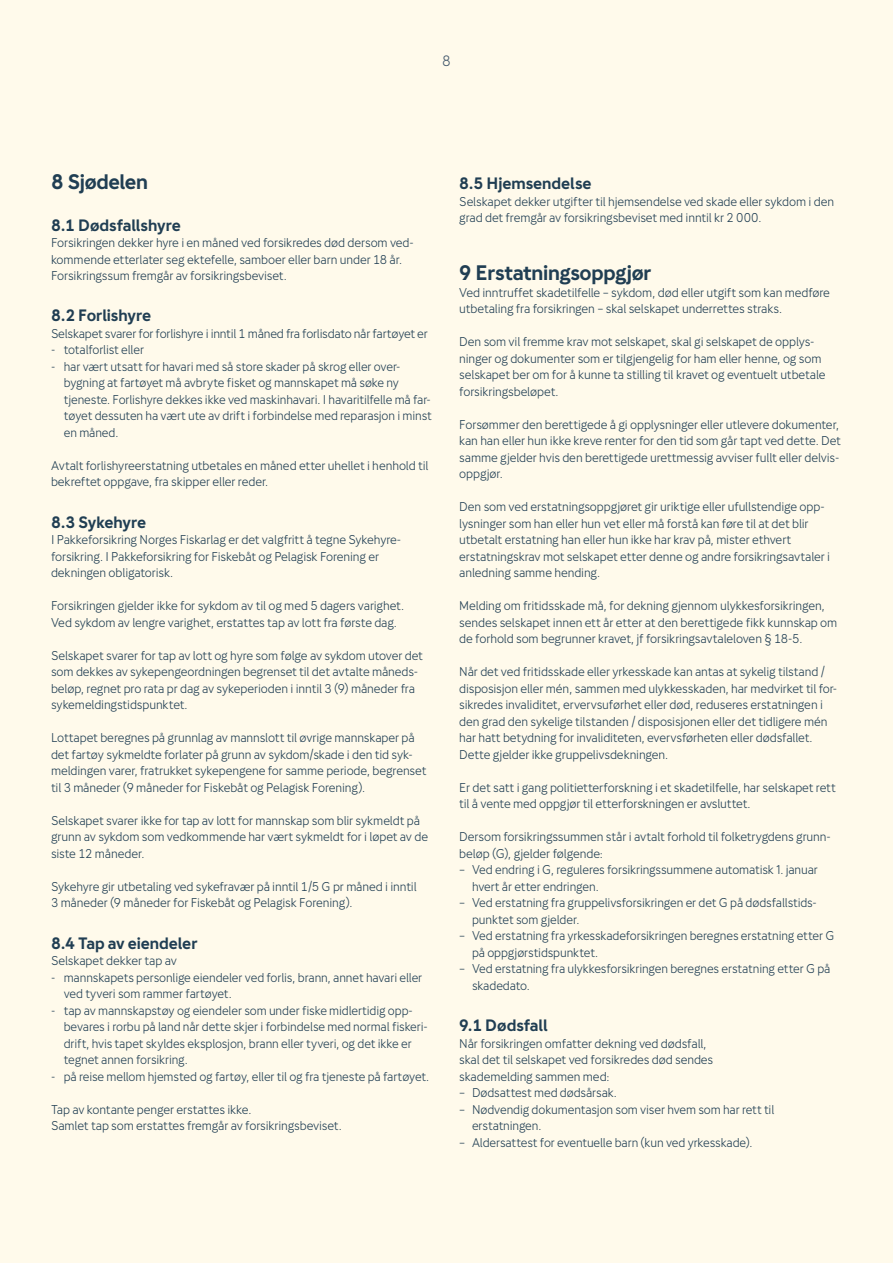
<style>
.page{position:relative;width:893px;height:1263px;background:#fffaeb}
.page>*{position:absolute;margin:0;border:0;box-sizing:border-box;transform-origin:0 0}
.Heading_03{font:700 21px "Gjensidige Sans";letter-spacing:-.02em;color:#203e53}
.Subheading_01{font:700 16.5px "Gjensidige Sans";letter-spacing:-.005em;color:#203e53}
.t1{font:15px "Gjensidige Sans";color:#43586c;scale:.96 1}
.Brødtekst{font:12.75px/16.5px "Gjensidige Sans";letter-spacing:-.01em;color:#203e53;scale:.96 1}
.Punkter{font:12.75px/16.5px "Gjensidige Sans";letter-spacing:-.01em;color:#203e53;scale:.95 1}
</style>
<div class="page">
<p class="t1" style="left:442px;top:52px;width:11px">8</p>
<p class="Heading_03" style="left:51px;top:170px;width:99px">8 Sjødelen</p>
<p class="Subheading_01" style="left:51px;top:215px;width:131px">8.1 Dødsfallshyre</p>
<p class="Brødtekst" style="left:51px;top:234px;width:379px">Forsikringen dekker hyre i en måned ved forsikredes død dersom ved&shy;kommende etterlater seg ektefelle, samboer eller barn under 18 år.<br>Forsikringssum fremgår av forsikringsbeviset.</p>
<p class="Subheading_01" style="left:51px;top:306px;width:102px">8.2 Forlishyre</p>
<p class="Brødtekst" style="left:51px;top:325px;width:394px">Selskapet svarer for forlishyre i inntil 1 måned fra forlisdato når fartøyet er</p>
<p class="Punkter" style="left:51px;top:342px;width:99px">- totalforlist eller</p>
<p class="Punkter" style="left:64px;top:358px;width:389px;text-indent:-13px">- har vært utsatt for havari med så store skader på skrog eller over&shy;bygning at fartøyet må avbryte fisket og mannskapet må søke ny tjeneste. Forlishyre dekkes ikke ved maskinhavari. I havaritilfelle må far&shy;tøyet dessuten ha vært ute av drift i forbindelse med reparasjon i minst en måned.</p>
<p class="Brødtekst" style="left:51px;top:457px;width:395px">Avtalt forlishyreerstatning utbetales en måned etter uhellet i henhold til bekreftet oppgave, fra skipper eller reder.</p>
<p class="Subheading_01" style="left:51px;top:512px;width:97px">8.3 Sykehyre</p>
<p class="Brødtekst" style="left:51px;top:531px;width:365px">I Pakkeforsikring Norges Fiskarlag er det valgfritt å tegne Sykehyre&shy;forsikring. I Pakkeforsikring for Fiskebåt og Pelagisk Forening er dekningen obligatorisk.</p>
<p class="Brødtekst" style="left:51px;top:597px;width:369px">Forsikringen gjelder ikke for sykdom av til og med 5 dagers varighet.<br>Ved sykdom av lengre varighet, erstattes tap av lott fra første dag.</p>
<p class="Brødtekst" style="left:51px;top:647px;width:389px">Selskapet svarer for tap av lott og hyre som følge av sykdom utover det som dekkes av sykepengeordningen begrenset til det avtalte måneds&shy;beløp, regnet pro rata pr dag av sykeperioden i inntil 3 (9) måneder fra sykemeldingstidspunktet.</p>
<p class="Brødtekst" style="left:51px;top:729px;width:393px">Lottapet beregnes på grunnlag av mannslott til øvrige mannskaper på det fartøy sykmeldte forlater på grunn av sykdom/skade i den tid syk&shy;meldingen varer, fratrukket sykepengene for samme periode, begrenset til 3 måneder (9 måneder for Fiskebåt og Pelagisk Forening).</p>
<p class="Brødtekst" style="left:51px;top:812px;width:394px">Selskapet svarer ikke for tap av lott for mannskap som blir sykmeldt på grunn av sykdom som vedkommende har vært sykmeldt for i løpet av de siste 12 måneder.</p>
<p class="Brødtekst" style="left:51px;top:878px;width:382px">Sykehyre gir utbetaling ved sykefravær på inntil 1/5 G pr måned i inntil<br>3 måneder (9 måneder for Fiskebåt og Pelagisk Forening).</p>
<p class="Subheading_01" style="left:51px;top:933px;width:148px">8.4 Tap av eiendeler</p>
<p class="Brødtekst" style="left:51px;top:952px;width:133px">Selskapet dekker tap av</p>
<p class="Punkter" style="left:64px;top:969px;width:379px;text-indent:-13px">- mannskapets personlige eiendeler ved forlis, brann, annet havari eller ved tyveri som rammer fartøyet.</p>
<p class="Punkter" style="left:64px;top:1002px;width:384px;text-indent:-13px">- tap av mannskapstøy og eiendeler som under fiske midlertidig opp&shy;bevares i rorbu på land når dette skjer i forbindelse med normal fiskeri&shy;drift, hvis tapet skyldes eksplosjon, brann eller tyveri, og det ikke er tegnet annen forsikring.</p>
<p class="Punkter" style="left:51px;top:1068px;width:400px">- på reise mellom hjemsted og fartøy, eller til og fra tjeneste på fartøyet.</p>
<p class="Brødtekst" style="left:51px;top:1101px;width:210px">Tap av kontante penger erstattes ikke.</p>
<p class="Brødtekst" style="left:51px;top:1117px;width:304px">Samlet tap som erstattes fremgår av forsikringsbeviset.</p>
<p class="Subheading_01" style="left:459px;top:174px;width:134px">8.5 Hjemsendelse</p>
<p class="Brødtekst" style="left:459px;top:193px;width:392px">Selskapet dekker utgifter til hjemsendelse ved skade eller sykdom i den grad det fremgår av forsikringsbeviset med inntil kr 2 000.</p>
<p class="Heading_03" style="left:459px;top:261px;width:194px">9 Erstatningsoppgjør</p>
<p class="Brødtekst" style="left:459px;top:284px;width:388px">Ved inntruffet skadetilfelle – sykdom, død eller utgift som kan medføre utbetaling fra forsikringen – skal selskapet underrettes straks.</p>
<p class="Brødtekst" style="left:459px;top:333px;width:383px">Den som vil fremme krav mot selskapet, skal gi selskapet de opplys&shy;ninger og dokumenter som er tilgjengelig for ham eller henne, og som selskapet ber om for å kunne ta stilling til kravet og eventuelt utbetale forsikringsbeløpet.</p>
<p class="Brødtekst" style="left:459px;top:416px;width:399px">Forsømmer den berettigede å gi opplysninger eller utlevere dokumenter, kan han eller hun ikke kreve renter for den tid som går tapt ved dette. Det samme gjelder hvis den berettigede urettmessig avviser fullt eller delvis&shy;oppgjør.</p>
<p class="Brødtekst" style="left:459px;top:498px;width:388px">Den som ved erstatningsoppgjøret gir uriktige eller ufullstendige opp&shy;lysninger som han eller hun vet eller må forstå kan føre til at det blir utbetalt erstatning han eller hun ikke har krav på, mister ethvert erstatningskrav mot selskapet etter denne og andre forsikringsavtaler i anledning samme hending.</p>
<p class="Brødtekst" style="left:459px;top:597px;width:395px">Melding om fritidsskade må, for dekning gjennom ulykkesforsikringen, sendes selskapet innen ett år etter at den berettigede fikk kunnskap om de forhold som begrunner kravet, jf forsikringsavtaleloven § 18-5.</p>
<p class="Brødtekst" style="left:459px;top:663px;width:395px">Når det ved fritidsskade eller yrkesskade kan antas at sykelig tilstand / disposisjon eller mén, sammen med ulykkesskaden, har medvirket til for&shy;sikredes invaliditet, ervervsuførhet eller død, reduseres erstatningen i den grad den sykelige tilstanden / disposisjonen eller det tidligere mén har hatt betydning for invaliditeten, evervsførheten eller dødsfallet.<br>Dette gjelder ikke gruppelivsdekningen.</p>
<p class="Brødtekst" style="left:459px;top:779px;width:394px">Er det satt i gang politietterforskning i et skadetilfelle, har selskapet rett til å vente med oppgjør til etterforskningen er avsluttet.</p>
<p class="Brødtekst" style="left:459px;top:828px;width:389px">Dersom forsikringssummen står i avtalt forhold til folketrygdens grunn&shy;beløp (G), gjelder følgende:</p>
<p class="Punkter" style="left:472px;top:861px;width:366px;text-indent:-13px">– Ved endring i G, reguleres forsikringssummene automatisk 1. januar hvert år etter endringen.</p>
<p class="Punkter" style="left:472px;top:894px;width:365px;text-indent:-13px">– Ved erstatning fra gruppelivsforsikringen er det G på dødsfallstids&shy;punktet som gjelder.</p>
<p class="Punkter" style="left:472px;top:927px;width:383px;text-indent:-13px">– Ved erstatning fra yrkesskadeforsikringen beregnes erstatning etter G på oppgjørstidspunktet.</p>
<p class="Punkter" style="left:472px;top:960px;width:379px;text-indent:-13px">– Ved erstatning fra ulykkesforsikringen beregnes erstatning etter G på skadedato.</p>
<p class="Subheading_01" style="left:459px;top:1016px;width:90px">9.1 Dødsfall</p>
<p class="Brødtekst" style="left:459px;top:1035px;width:259px">Når forsikringen omfatter dekning ved dødsfall,</p>
<p class="Brødtekst" style="left:459px;top:1051px;width:266px">skal det til selskapet ved forsikredes død sendes</p>
<p class="Brødtekst" style="left:459px;top:1068px;width:158px">skademelding sammen med:</p>
<p class="Punkter" style="left:459px;top:1084px;width:168px">– Dødsattest med dødsårsak.</p>
<p class="Punkter" style="left:472px;top:1101px;width:320px;text-indent:-13px">– Nødvendig dokumentasjon som viser hvem som har rett til erstatningen.</p>
<p class="Punkter" style="left:459px;top:1134px;width:310px">– Aldersattest for eventuelle barn (kun ved yrkesskade).</p>
</div>
